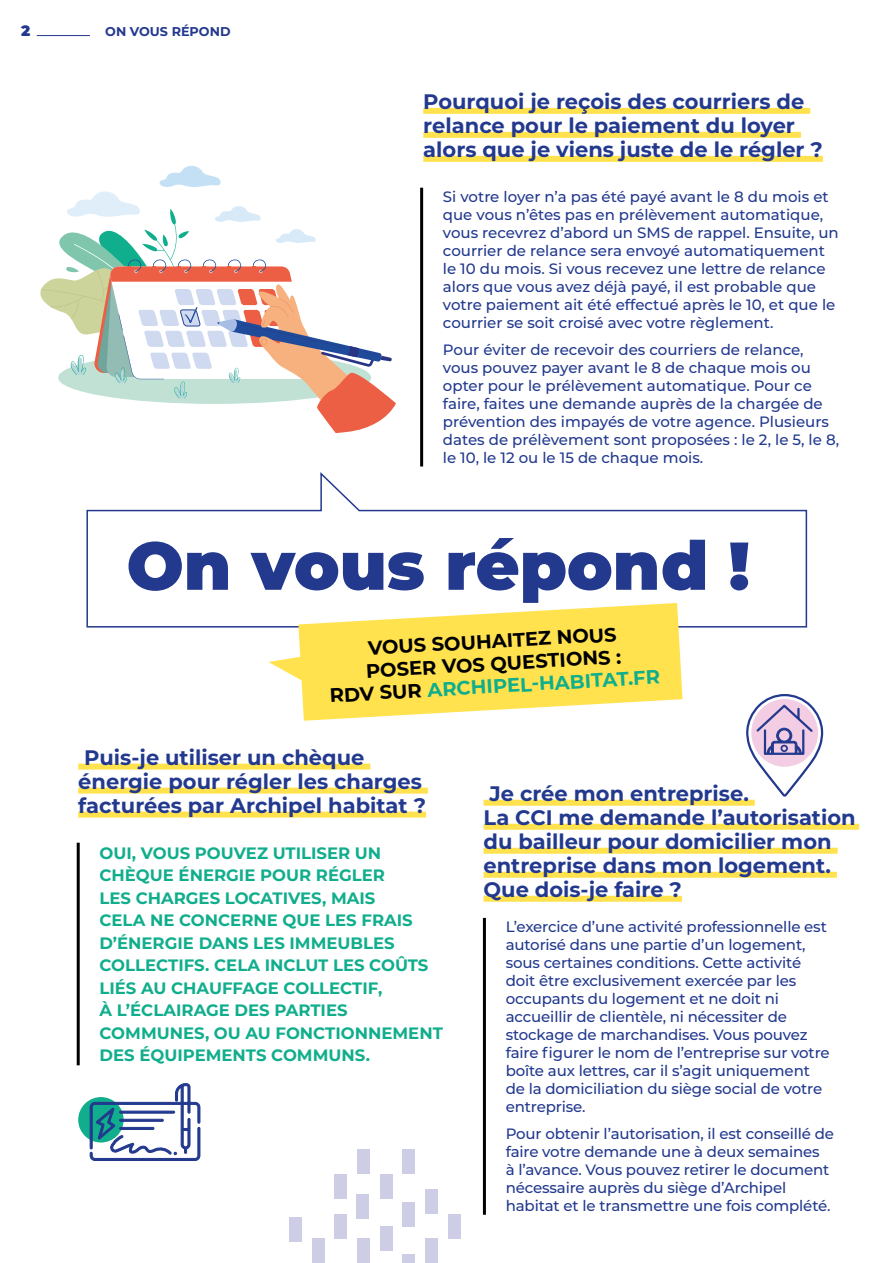
<style>
.page{position:relative;width:893px;height:1263px;background:#fff}
.page>*{position:absolute;margin:0;border:0;box-sizing:border-box;transform-origin:0 0}
.t1{font:900 67.5px "Montserrat";color:#22398e}
.t2{font:700 21px/24px "Montserrat";color:#22398e}
.t3{font:700 19.5px/22.4px "Montserrat";color:#000;text-align:center}
.t4{font:700 16.5px/22.5px "Montserrat";color:#10ae8c}
.t5{font:500 15px/18px "Montserrat";letter-spacing:-.01em;color:#22398e}
.t6{font:900 15px "Montserrat";color:#22398e}
.t7{font:700 12.75px "Montserrat";color:#22398e}
.s1{color:#10ae8c}
</style>
<div class="page">
<svg style="left:78px;top:1097px;width:46px;height:45px"></svg>
<hr style="left:892px;top:0;width:1px;height:1263px;background:#c8c7e5">
<div style="left:380px;top:1174px;width:12px;height:24px;background:#cdcde5"></div>
<div style="left:425px;top:1190px;width:12px;height:24px;background:#cdcde5"></div>
<div style="left:425px;top:1238px;width:12px;height:24px;background:#cdcde5"></div>
<div style="left:334px;top:1214px;width:13px;height:24px;background:#cdcde5"></div>
<div style="left:334px;top:1174px;width:13px;height:24px;background:#cdcde5"></div>
<div style="left:403px;top:1150px;width:12px;height:24px;background:#cdcde5"></div>
<div style="left:403px;top:1202px;width:12px;height:24px;background:#cdcde5"></div>
<div style="left:403px;top:1254px;width:12px;height:9px;background:#cdcde5"></div>
<div style="left:380px;top:1226px;width:12px;height:24px;background:#cdcde5"></div>
<div style="left:357px;top:1150px;width:12px;height:24px;background:#cdcde5"></div>
<div style="left:357px;top:1195px;width:12px;height:24px;background:#cdcde5"></div>
<div style="left:357px;top:1238px;width:12px;height:24px;background:#cdcde5"></div>
<div style="left:448px;top:1214px;width:12px;height:24px;background:#cdcde5"></div>
<div style="left:312px;top:1238px;width:12px;height:24px;background:#cdcde5"></div>
<div style="left:290px;top:1218px;width:12px;height:24px;background:#cdcde5"></div>
<svg style="left:40px;top:166px;width:356px;height:267px"></svg>
<svg style="left:90px;top:1083px;width:110px;height:78px"></svg>
<svg style="left:746px;top:694px;width:78px;height:103px"></svg>
<hr style="left:37px;top:35px;width:53px;height:1px;background:#22398e">
<svg style="left:86px;top:472px;width:722px;height:156px"></svg>
<svg style="left:269px;top:603px;width:413px;height:118px;fill:#ffe24e"></svg>
<hr style="left:420px;top:188px;width:3px;height:278px;background:#000">
<hr style="left:483px;top:918px;width:3px;height:297px;background:#000">
<div style="left:483px;top:800px;width:272px;height:6px;background:#ffe24e"></div>
<div style="left:483px;top:824px;width:376px;height:6px;background:#ffe24e"></div>
<div style="left:483px;top:848px;width:355px;height:6px;background:#ffe24e"></div>
<div style="left:483px;top:872px;width:354px;height:6px;background:#ffe24e"></div>
<div style="left:483px;top:896px;width:199px;height:6px;background:#ffe24e"></div>
<div style="left:423px;top:108px;width:387px;height:6px;background:#ffe24e"></div>
<div style="left:423px;top:132px;width:378px;height:6px;background:#ffe24e"></div>
<div style="left:423px;top:156px;width:400px;height:6px;background:#ffe24e"></div>
<hr style="left:77px;top:843px;width:3px;height:222px;background:#000">
<div style="left:78px;top:763px;width:292px;height:6px;background:#ffe24e"></div>
<div style="left:78px;top:787px;width:350px;height:6px;background:#ffe24e"></div>
<div style="left:78px;top:811px;width:348px;height:6px;background:#ffe24e"></div>
<p class="t6" style="left:21px;top:19px;width:11px">2</p>
<p class="t7" style="left:105px;top:22px;width:127px">ON VOUS RÉPOND</p>
<h2 class="t2" style="left:423px;top:89px;width:401px">Pourquoi je reçois des courriers de relance pour le paiement du loyer alors que je viens juste de le régler ?</h2>
<p class="t5" style="left:443px;top:187px;width:397px">Si votre loyer n’a pas été payé avant le 8 du mois et que vous n’êtes pas en prélèvement automatique, vous recevrez d’abord un SMS de rappel. Ensuite, un courrier de relance sera envoyé automatiquement le 10 du mois. Si vous recevez une lettre de relance alors que vous avez déjà payé, il est probable que votre paiement ait été effectué après le 10, et que le courrier se soit croisé avec votre règlement.</p>
<p class="t5" style="left:443px;top:340px;width:398px">Pour éviter de recevoir des courriers de relance, vous pouvez payer avant le 8 de chaque mois ou opter pour le prélèvement automatique. Pour ce faire, faites une demande auprès de la chargée de prévention des impayés de votre agence. Plusieurs dates de prélèvement sont proposées : le 2, le 5, le 8, le 10, le 12 ou le 15 de chaque mois.</p>
<h1 class="t1" style="left:127px;top:515px;width:625px">On vous répond !</h1>
<h3 class="t3" style="left:327px;top:638px;width:332px;rotate:-3deg">VOUS SOUHAITEZ NOUS<br>POSER VOS QUESTIONS :<br>RDV SUR <span class="s1">ARCHIPEL-HABITAT.FR</span></h3>
<h2 class="t2" style="left:78px;top:744px;width:349px">Puis-je utiliser un chèque énergie pour régler les charges facturées par Archipel habitat ?</h2>
<p class="t4" style="left:99px;top:841px;width:345px">OUI, VOUS POUVEZ UTILISER UN<br>CHÈQUE ÉNERGIE POUR RÉGLER<br>LES CHARGES LOCATIVES, MAIS<br>CELA NE CONCERNE QUE LES FRAIS<br>D’ÉNERGIE DANS LES IMMEUBLES<br>COLLECTIFS. CELA INCLUT LES COÛTS<br>LIÉS AU CHAUFFAGE COLLECTIF,<br>À L’ÉCLAIRAGE DES PARTIES<br>COMMUNES, OU AU FONCTIONNEMENT<br>DES ÉQUIPEMENTS COMMUNS.</p>
<h2 class="t2" style="left:483px;top:781px;width:374px">Je crée mon entreprise.<br>La CCI me demande l’autorisation du bailleur pour domicilier mon entreprise dans mon logement.<br>Que dois-je faire ?</h2>
<p class="t5" style="left:506px;top:917px;width:325px">L’exercice d’une activité professionnelle est autorisé dans une partie d’un logement, sous certaines conditions. Cette activité doit être exclusivement exercée par les occupants du logement et ne doit ni accueillir de clientèle, ni nécessiter de stockage de marchandises. Vous pouvez faire figurer le nom de l’entreprise sur votre boîte aux lettres, car il s’agit uniquement de la domiciliation du siège social de votre entreprise.</p>
<p class="t5" style="left:506px;top:1124px;width:330px">Pour obtenir l’autorisation, il est conseillé de faire votre demande une à deux semaines<br>à l’avance. Vous pouvez retirer le document nécessaire auprès du siège d’Archipel habitat et le transmettre une fois complété.</p>
</div>
